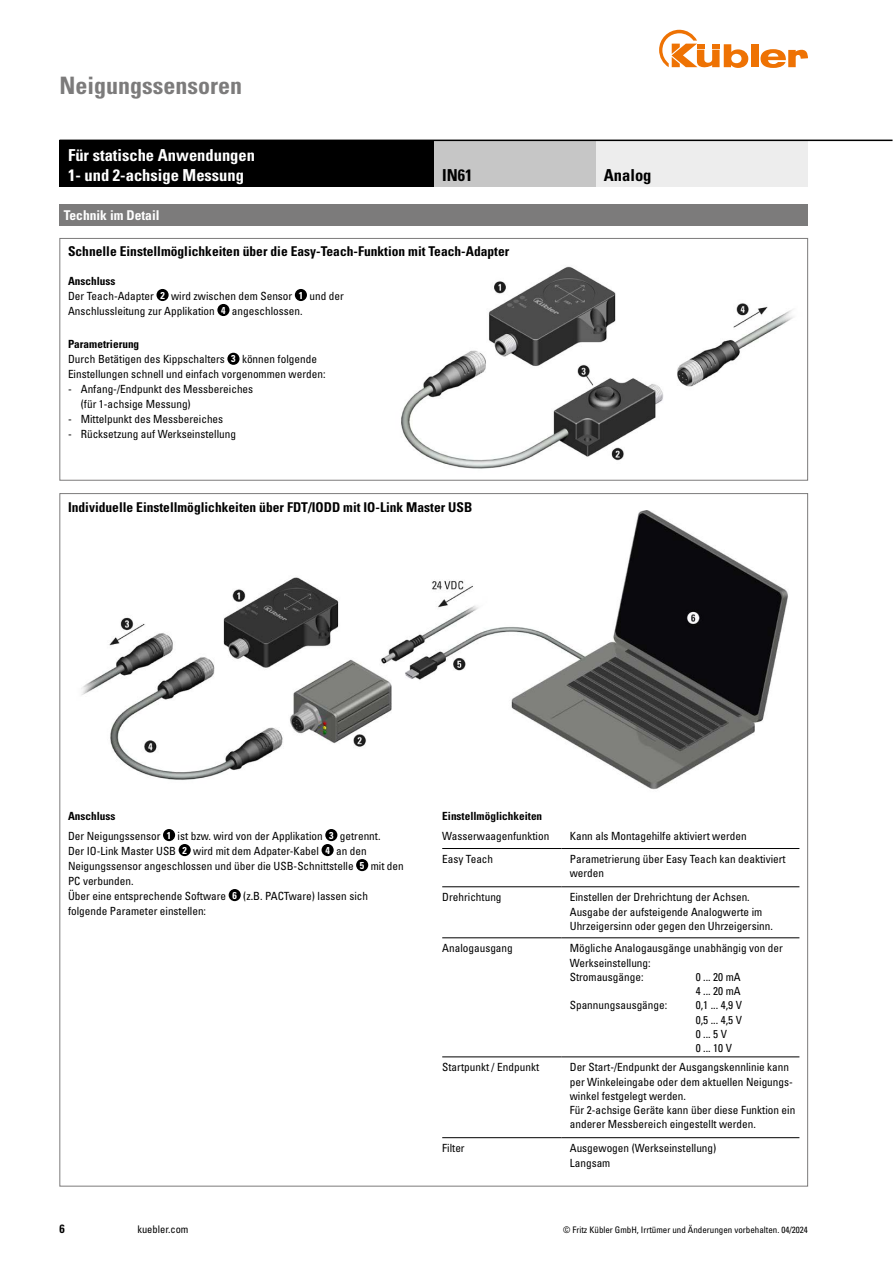
<style>
.page{position:relative;width:893px;height:1263px;background:#fff}
.page>*{position:absolute;margin:0;border:0;box-sizing:border-box;transform-origin:0 0}
.t1{font:700 condensed 24px "Univers LT Std";color:#7c7b7b}
.t2{font:700 condensed 16.5px/19.8px "Univers LT Std";color:#fff}
.t3{font:700 condensed 16.5px "Univers LT Std";color:#000}
.t4{font:700 condensed 13.5px "Univers LT Std";color:#000}
.t5{font:700 condensed 13.5px "Univers LT Std";color:#fff}
.t6{font:700 condensed 12px "Univers LT Std";color:#000}
.t7{font:condensed 11.25px/14.2px "Univers LT Std";color:#000}
.t8{font:700 condensed 11.25px "Univers LT Std";color:#000}
.t9{font:condensed 10.5px "Univers LT Std";color:#000}
.t10{font:condensed 9px "Univers LT Std";color:#000}
.s1{font-weight:700}
.s2{font-weight:700;font-size:10.05px;color:#fff}
</style>
<div class="page">
<div style="left:60px;top:238px;width:748px;height:242px;border:1px solid #7c7b7b"></div>
<div style="left:751px;top:44px;width:7px;height:23px;background:#ee7203"></div>
<svg style="left:760px;top:49px;width:48px;height:19px"></svg>
<svg style="left:659px;top:30px;width:89px;height:38px"></svg>
<img style="left:81px;top:510px;width:707px;height:280px">
<img style="left:401px;top:266px;width:392px;height:203px">
<div style="left:595px;top:140px;width:213px;height:47px;background:#ededed"></div>
<div style="left:60px;top:140px;width:374px;height:47px;background:#000"></div>
<div style="left:434px;top:140px;width:161px;height:47px;background:#c6c6c6"></div>
<div style="left:60px;top:204px;width:748px;height:21px;background:#7c7b7b"></div>
<div style="left:163px;top:829px;width:12px;height:12px;background:#000;border-radius:50%"></div>
<div style="left:325px;top:829px;width:12px;height:12px;background:#000;border-radius:50%"></div>
<div style="left:179px;top:844px;width:12px;height:12px;background:#000;border-radius:50%"></div>
<div style="left:322px;top:844px;width:12px;height:12px;background:#000;border-radius:50%"></div>
<div style="left:356px;top:859px;width:12px;height:12px;background:#000;border-radius:50%"></div>
<div style="left:229px;top:889px;width:12px;height:12px;background:#000;border-radius:50%"></div>
<hr style="left:442px;top:848px;width:119px;height:1px;background:#000">
<hr style="left:561px;top:848px;width:238px;height:1px;background:#000">
<hr style="left:442px;top:937px;width:119px;height:1px;background:#000">
<hr style="left:561px;top:937px;width:238px;height:1px;background:#000">
<hr style="left:442px;top:1056px;width:119px;height:1px;background:#000">
<hr style="left:561px;top:1056px;width:238px;height:1px;background:#000">
<hr style="left:442px;top:1137px;width:119px;height:1px;background:#000">
<hr style="left:561px;top:1137px;width:238px;height:1px;background:#000">
<hr style="left:442px;top:886px;width:119px;height:1px;background:#000">
<hr style="left:561px;top:886px;width:238px;height:1px;background:#000">
<div style="left:156px;top:289px;width:13px;height:12px;background:#000;border-radius:50%"></div>
<div style="left:295px;top:289px;width:12px;height:12px;background:#000;border-radius:50%"></div>
<div style="left:217px;top:304px;width:12px;height:12px;background:#000;border-radius:50%"></div>
<div style="left:227px;top:353px;width:12px;height:12px;background:#000;border-radius:50%"></div>
<hr style="left:60px;top:140px;width:832px;height:1px;background:#000">
<h1 class="t1" style="left:60px;top:71px;width:184px">Neigungssensoren</h1>
<h2 class="t2" style="left:68px;top:145px;width:188px">Für statische Anwendungen<br>1- und 2-achsige Messung</h2>
<p class="t5" style="left:64px;top:207px;width:97px">Technik im Detail</p>
<h2 class="t3" style="left:442px;top:165px;width:32px">IN61</h2>
<p class="t4" style="left:68px;top:243px;width:443px">Schnelle Einstellmöglichkeiten über die Easy-Teach-Funktion mit Teach-Adapter</p>
<p class="t7" style="left:68px;top:273px;width:277px;line-height:15px"><span class="s1">Anschluss<br></span>Der Teach-Adapter <span class="s2">2</span> wird zwischen dem Sensor <span class="s2">1</span> und der<br>Anschlussleitung zur Applikation <span class="s2">4</span> angeschlossen.</p>
<p class="t7" style="left:68px;top:337px;width:259px;line-height:15px"><span class="s1">Parametrierung<br></span>Durch Betätigen des Kippschalters <span class="s2">3</span> können folgende<br>Einstellungen schnell und einfach vorgenommen werden:</p>
<p class="t7" style="left:81px;top:382px;width:174px;line-height:15px;text-indent:-13px">- Anfang-/Endpunkt des Messbereiches (für 1-achsige Messung)</p>
<p class="t7" style="left:68px;top:412px;width:157px">- Mittelpunkt des Messbereiches</p>
<p class="t7" style="left:68px;top:427px;width:170px">- Rücksetzung auf Werkseinstellung</p>
<p class="t4" style="left:68px;top:498px;width:406px">Individuelle Einstellmöglichkeiten über FDT/IODD mit IO-Link Master USB</p>
<h2 class="t3" style="left:604px;top:165px;width:49px">Analog</h2>
<p class="t7" style="left:68px;top:807px;width:314px;line-height:19.2px"><span class="s1">Anschluss<br></span>Der Neigungssensor <span class="s2">1</span> ist bzw. wird von der Applikation <span class="s2">3</span> getrennt.</p>
<p class="t7" style="left:68px;top:843px;width:337px;line-height:15px">Der IO-Link Master USB <span class="s2">2</span> wird mit dem Adpater-Kabel <span class="s2">4</span> an den Neigungssensor angeschlossen und über die USB-Schnittstelle <span class="s2">5</span> mit den PC verbunden.<br>Über eine entsprechende Software <span class="s2">6</span> (z.B. PACTware) lassen sich folgende Parameter einstellen:</p>
<p class="t8" style="left:442px;top:809px;width:102px">Einstellmöglichkeiten</p>
<p class="t7" style="left:442px;top:828px;width:109px">Wasserwaagenfunktion</p>
<p class="t7" style="left:570px;top:828px;width:178px">Kann als Montagehilfe aktiviert werden</p>
<p class="t7" style="left:442px;top:852px;width:52px">Easy Teach</p>
<p class="t7" style="left:570px;top:852px;width:217px">Parametrierung über Easy Teach kan deaktiviert werden</p>
<p class="t7" style="left:442px;top:890px;width:61px">Drehrichtung</p>
<p class="t7" style="left:570px;top:890px;width:205px">Einstellen der Drehrichtung der Achsen.<br>Ausgabe der aufsteigende Analogwerte im<br>Uhrzeigersinn oder gegen den Uhrzeigersinn.</p>
<p class="t7" style="left:442px;top:941px;width:72px">Analogausgang</p>
<p class="t7" style="left:570px;top:941px;width:215px">Mögliche Analogausgänge unabhängig von der<br>Werkseinstellung:<br>Stromausgänge:</p>
<p class="t7" style="left:696px;top:969px;width:46px">0 ... 20 mA<br>4 ... 20 mA</p>
<p class="t7" style="left:570px;top:998px;width:99px">Spannungsausgänge:</p>
<p class="t7" style="left:696px;top:998px;width:48px">0,1 ... 4,9 V<br>0,5 ... 4,5 V<br>0 ... 5 V<br>0 ... 10 V</p>
<p class="t7" style="left:442px;top:1060px;width:98px">Startpunkt / Endpunkt</p>
<p class="t7" style="left:570px;top:1060px;width:227px">Der Start-/Endpunkt der Ausgangskennlinie kann per Winkeleingabe oder dem aktuellen Neigungs&shy;winkel festgelegt werden.<br>Für 2-achsige Geräte kann über diese Funktion ein anderer Messbereich eingestellt werden.</p>
<p class="t7" style="left:442px;top:1141px;width:24px">Filter</p>
<p class="t7" style="left:570px;top:1141px;width:148px">Ausgewogen (Werkseinstellung)<br>Langsam</p>
<p class="t6" style="left:60px;top:1221px;width:7px">6</p>
<p class="t9" style="left:137px;top:1223px;width:53px">kuebler.com</p>
<p class="t10" style="left:563px;top:1224px;width:246px">© Fritz Kübler GmbH, Irrtümer und Änderungen vorbehalten. 04/2024</p>
</div>
